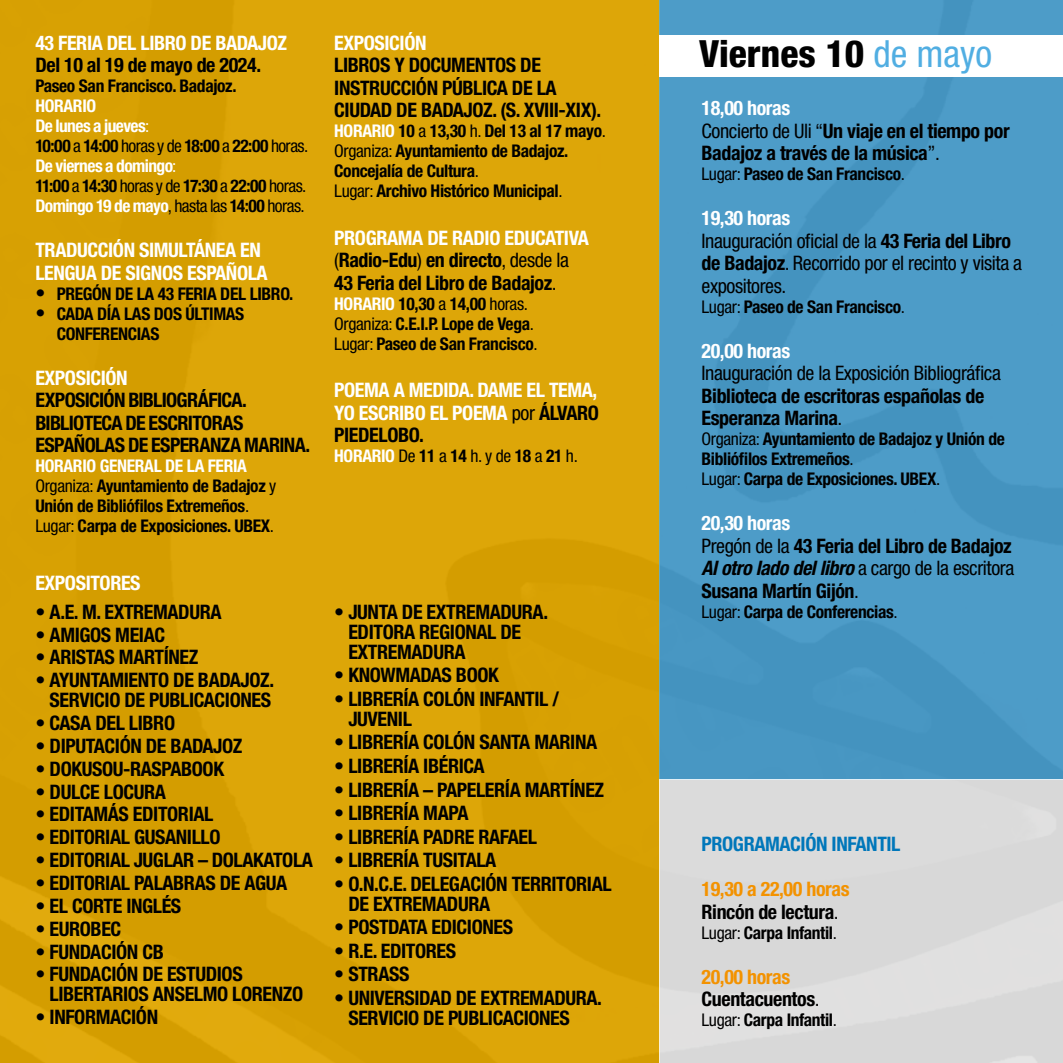
<style>
.page{position:relative;width:1063px;height:1063px;background:#fff}
.page>*{position:absolute;margin:0;border:0;box-sizing:border-box;transform-origin:0 0}
.t1{font:800 condensed 37.5px "Helvetica Neue LT Std";color:#000}
.t2{font:700 condensed 20px/22.5px "Helvetica Neue LT Std";letter-spacing:-.02em;color:#000}
.t3{font:700 condensed 20px/22.5px "Helvetica Neue LT Std";letter-spacing:-.02em;color:#fff}
.t4{font:condensed 20px/22.5px "Helvetica Neue LT Std";letter-spacing:-.02em;color:#000}
.t5{font:700 condensed 20px/22.5px "Helvetica Neue LT Std";letter-spacing:-.02em;color:#f39200}
.t6{font:700 condensed 20px "Helvetica Neue LT Std";letter-spacing:-.02em;color:#0077ba}
.t7{font:700 condensed 17.5px/20px "Helvetica Neue LT Std";letter-spacing:-.02em;color:#000}
.t8{font:700 condensed 17.5px/20px "Helvetica Neue LT Std";letter-spacing:-.03em;color:#fff}
.t9{font:condensed 17.5px "Helvetica Neue LT Std";color:#000}
.s1{font-weight:400}
.s2{color:#000}
.s3{font-weight:400;color:#000}
.s4{font-size:20px}
.s5{color:#fff}
.s6{font-weight:700;color:#fff}
.s7{font-weight:700}
.s8{font-weight:400;color:#51aee2}
.s9{font-style:italic}
.s10{color:#f39200}
</style>
<div class="page">
<div style="left:0;top:0;width:659px;height:1063px;background:#dda608"></div>
<div style="left:659px;top:0;width:404px;height:780px;background:#4d9cc8"></div>
<hr style="left:0;top:0;width:1px;height:1063px;background:#51aee2">
<div style="left:659px;top:780px;width:404px;height:283px;background:#dadada"></div>
<div style="left:659px;top:35px;width:404px;height:42px;background:#fff"></div>
<p class="t3" style="left:35px;top:31px;width:253px">43 FERIA DEL LIBRO DE BADAJOZ</p>
<p class="t2" style="left:35px;top:54px;width:227px">Del 10 al 19 de mayo de 2024.</p>
<p class="t7" style="left:35px;top:76px;width:203px">Paseo San Francisco. Badajoz.</p>
<p class="t8" style="left:35px;top:96px;width:274px">HORARIO<br>De lunes a jueves<span class="s1">:<br></span><span class="s2">10:00</span> <span class="s3">a</span> <span class="s2">14:00</span> <span class="s3">horas y de</span> <span class="s2">18:00</span> <span class="s3">a</span> <span class="s2">22:00</span> <span class="s3">horas.<br></span>De viernes a domingo<span class="s1">:<br></span><span class="s2">11:00</span> <span class="s3">a</span> <span class="s2">14:30</span> <span class="s3">horas y de</span> <span class="s2">17:30</span> <span class="s3">a</span> <span class="s2">22:00</span> <span class="s3">horas.<br></span>Domingo 19 de mayo<span class="s3">, hasta las</span> <span class="s2">14:00</span> <span class="s3">horas.</span></p>
<p class="t3" style="left:35px;top:239px;width:234px">TRADUCCIÓN SIMULTÁNEA EN<br>LENGUA DE SIGNOS ESPAÑOLA</p>
<p class="t7" style="left:35px;top:283px;width:260px"><span class="s4">•</span> PREGÓN DE LA 43 FERIA DEL LIBRO.</p>
<p class="t7" style="left:57px;top:303px;width:189px;text-indent:-21px"><span class="s4">•</span> CADA DÍA LAS DOS ÚLTIMAS<br>CONFERENCIAS</p>
<p class="t3" style="left:35px;top:366px;width:94px">EXPOSICIÓN</p>
<p class="t2" style="left:35px;top:389px;width:277px">EXPOSICIÓN BIBLIOGRÁFICA.<br>BIBLIOTECA DE ESCRITORAS<br>ESPAÑOLAS DE ESPERANZA MARINA.</p>
<p class="t7" style="left:35px;top:456px;width:242px"><span class="s5">HORARIO GENERAL DE LA FERIA </span><span class="s1">Organiza:</span> Ayuntamiento de Badajoz <span class="s1">y </span>Unión de Bibliófilos Extremeños<span class="s1">.<br>Lugar:</span> Carpa de Exposiciones. UBEX<span class="s1">.</span></p>
<p class="t3" style="left:35px;top:572px;width:107px">EXPOSITORES</p>
<p class="t2" style="left:35px;top:600px;width:188px">• A.E. M. EXTREMADURA</p>
<p class="t2" style="left:35px;top:623px;width:131px">• AMIGOS MEIAC</p>
<p class="t2" style="left:35px;top:646px;width:164px">• ARISTAS MARTÍNEZ</p>
<p class="t2" style="left:35px;top:670px;width:240px;line-height:20px;text-align:center">• AYUNTAMIENTO DE BADAJOZ.<br>SERVICIO DE PUBLICACIONES</p>
<p class="t2" style="left:35px;top:712px;width:141px">• CASA DEL LIBRO</p>
<p class="t2" style="left:35px;top:734px;width:208px">• DIPUTACIÓN DE BADAJOZ</p>
<p class="t2" style="left:35px;top:757px;width:190px">• DOKUSOU-RASPABOOK</p>
<p class="t2" style="left:35px;top:780px;width:132px">• DULCE LOCURA</p>
<p class="t2" style="left:35px;top:803px;width:180px">• EDITAMÁS EDITORIAL</p>
<p class="t2" style="left:35px;top:826px;width:187px">• EDITORIAL GUSANILLO</p>
<p class="t2" style="left:35px;top:849px;width:279px">• EDITORIAL JUGLAR – DOLAKATOLA</p>
<p class="t2" style="left:35px;top:871px;width:253px">• EDITORIAL PALABRAS DE AGUA</p>
<p class="t2" style="left:35px;top:894px;width:147px">• EL CORTE INGLÉS</p>
<p class="t2" style="left:35px;top:917px;width:87px">• EUROBEC</p>
<p class="t2" style="left:35px;top:940px;width:130px">• FUNDACIÓN CB</p>
<p class="t2" style="left:50px;top:964px;width:255px;line-height:20px;text-indent:-14px">• FUNDACIÓN DE ESTUDIOS<br>LIBERTARIOS ANSELMO LORENZO</p>
<p class="t2" style="left:35px;top:1006px;width:124px">• INFORMACIÓN</p>
<p class="t3" style="left:334px;top:31px;width:94px">EXPOSICIÓN</p>
<p class="t2" style="left:334px;top:54px;width:269px">LIBROS Y DOCUMENTOS DE<br>INSTRUCCIÓN PÚBLICA DE LA<br>CIUDAD DE BADAJOZ. (S. XVIII-XIX).</p>
<p class="t7" style="left:334px;top:121px;width:273px"><span class="s5">HORARIO</span> 10 <span class="s1">a</span> 13,30 <span class="s1">h.</span> Del 13 al 17 mayo<span class="s1">.<br>Organiza:</span> Ayuntamiento de Badajoz.<br>Concejalía de Cultura<span class="s1">.<br>Lugar:</span> Archivo Histórico Municipal<span class="s1">.</span></p>
<p class="t2" style="left:334px;top:226px;width:256px"><span class="s5">PROGRAMA DE RADIO EDUCATIVA </span><span class="s1">(</span>Radio-Edu<span class="s1">)</span> en directo<span class="s1">, desde la<br></span>43 Feria del Libro de Badajoz<span class="s1">.</span></p>
<p class="t7" style="left:334px;top:293px;width:205px"><span class="s5">HORARIO</span> 10,30 <span class="s1">a</span> 14,00 <span class="s1">horas.<br>Organiza:</span> C.E.I.P. Lope de Vega<span class="s1">.<br>Lugar:</span> Paseo de San Francisco<span class="s1">.</span></p>
<p class="t3" style="left:334px;top:379px;width:266px;text-align:justify">POEMA A MEDIDA. DAME EL TEMA, YO ESCRIBO EL POEMA <span class="s3">por</span> <span class="s2">ÁLVARO PIEDELOBO.</span></p>
<p class="t9" style="left:334px;top:446px;width:245px"><span class="s6">HORARIO</span> De <span class="s7">11</span> a <span class="s7">14</span> h. y de <span class="s7">18</span> a <span class="s7">21</span> h.</p>
<p class="t2" style="left:348px;top:601px;width:201px;line-height:20px;text-indent:-14px">• JUNTA DE EXTREMADURA.<br>EDITORA REGIONAL DE<br>EXTREMADURA</p>
<p class="t2" style="left:334px;top:664px;width:166px">• KNOWMADAS BOOK</p>
<p class="t2" style="left:348px;top:689px;width:212px;line-height:20px;text-indent:-14px">• LIBRERÍA COLÓN INFANTIL /<br>JUVENIL</p>
<p class="t2" style="left:334px;top:731px;width:264px">• LIBRERÍA COLÓN SANTA MARINA</p>
<p class="t2" style="left:334px;top:754px;width:152px">• LIBRERÍA IBÉRICA</p>
<p class="t2" style="left:334px;top:778px;width:271px">• LIBRERÍA – PAPELERÍA MARTÍNEZ</p>
<p class="t2" style="left:334px;top:801px;width:136px">• LIBRERÍA MAPA</p>
<p class="t2" style="left:334px;top:825px;width:204px">• LIBRERÍA PADRE RAFAEL</p>
<p class="t2" style="left:334px;top:849px;width:164px">• LIBRERÍA TUSITALA</p>
<p class="t2" style="left:348px;top:873px;width:265px;line-height:20px;text-indent:-14px">• O.N.C.E. DELEGACIÓN TERRITORIAL<br>DE EXTREMADURA</p>
<p class="t2" style="left:334px;top:916px;width:180px">• POSTDATA EDICIONES</p>
<p class="t2" style="left:334px;top:939px;width:123px">• R.E. EDITORES</p>
<p class="t2" style="left:334px;top:963px;width:77px">• STRASS</p>
<p class="t2" style="left:348px;top:987px;width:255px;line-height:20px;text-indent:-14px">• UNIVERSIDAD DE EXTREMADURA.<br>SERVICIO DE PUBLICACIONES</p>
<h1 class="t1" style="left:699px;top:31px;width:295px">Viernes 10 <span class="s8">de mayo</span></h1>
<p class="t2" style="left:702px;top:97px;width:310px"><span class="s5">18,00 horas<br></span><span class="s1">Concierto de Uli “</span>Un viaje en el tiempo por<br>Badajoz a través de la música<span class="s1">”.</span></p>
<p class="t7" style="left:702px;top:164px;width:205px"><span class="s1">Lugar:</span> Paseo de San Francisco<span class="s1">.</span></p>
<p class="t4" style="left:702px;top:207px;width:322px"><span class="s6">19,30 horas<br></span>Inauguración oficial de la <span class="s7">43 Feria del Libro de Badajoz</span>. Recorrido por el recinto y visita a expositores.</p>
<p class="t7" style="left:702px;top:296px;width:205px"><span class="s1">Lugar:</span> Paseo de San Francisco<span class="s1">.</span></p>
<p class="t3" style="left:702px;top:339px;width:90px">20,00 horas</p>
<p class="t4" style="left:702px;top:362px;width:301px">Inauguración de la Exposición Bibliográfica</p>
<p class="t2" style="left:702px;top:384px;width:284px">Biblioteca de escritoras españolas de<br>Esperanza Marina<span class="s1">.</span></p>
<p class="t7" style="left:702px;top:429px;width:305px"><span class="s1">Organiza:</span> Ayuntamiento de Badajoz y Unión de<br>Bibliófilos Extremeños<span class="s1">.<br>Lugar:</span> Carpa de Exposiciones. UBEX<span class="s1">.</span></p>
<p class="t2" style="left:702px;top:512px;width:314px"><span class="s5">20,30 horas<br></span><span class="s1">Pregón de la</span> 43 Feria del Libro de Badajoz<br><span class="s9">Al otro lado del libro</span> <span class="s1">a cargo de la escritora<br></span>Susana Martín Gijón<span class="s1">.</span></p>
<p class="t7" style="left:702px;top:601px;width:198px"><span class="s1">Lugar:</span> Carpa de Conferencias<span class="s1">.</span></p>
<p class="t6" style="left:702px;top:832px;width:200px">PROGRAMACIÓN INFANTIL</p>
<p class="t5" style="left:702px;top:878px;width:149px">19,30 a 22,00 horas<br><span class="s2">Rincón de lectura</span><span class="s3">.</span></p>
<p class="t7" style="left:702px;top:922px;width:137px"><span class="s1">Lugar:</span> Carpa Infantil<span class="s1">.</span></p>
<p class="t2" style="left:702px;top:965px;width:120px"><span class="s10">20,00 horas<br></span>Cuentacuentos<span class="s1">.</span></p>
<p class="t7" style="left:702px;top:1010px;width:137px"><span class="s1">Lugar:</span> Carpa Infantil<span class="s1">.</span></p>
</div>
